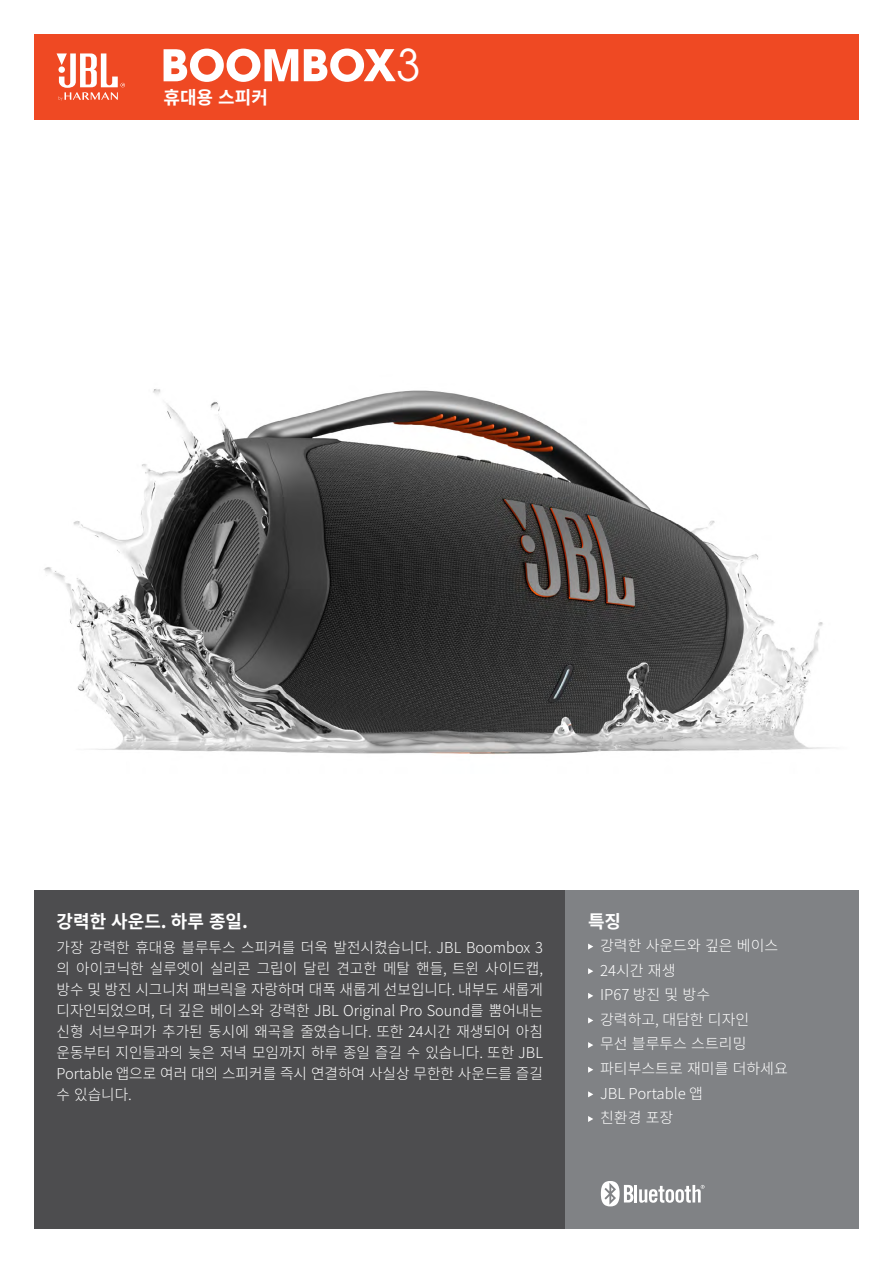
<style>
.page{position:relative;width:893px;height:1263px;background:#fff}
.page>*{position:absolute;margin:0;border:0;box-sizing:border-box;transform-origin:0 0}
.t1{font:48.15px "Avant Gard Goth EF";color:#fff}
.t2{font:700 18px "Noto Sans CJ Kkr";color:#fff}
.t3{font:300 15px/21px "Noto Sans CJ Kkr";color:#fff;text-align:justify}
</style>
<div class="page">
<img style="left:34px;top:389px;width:825px;height:502px">
<div style="left:34px;top:891px;width:532px;height:338px;background:#4d4d4f"></div>
<div style="left:566px;top:891px;width:293px;height:338px;background:#808285"></div>
<svg style="left:588px;top:943px;width:5px;height:6px"></svg>
<svg style="left:588px;top:968px;width:5px;height:6px"></svg>
<svg style="left:588px;top:993px;width:5px;height:6px"></svg>
<svg style="left:588px;top:1017px;width:5px;height:6px"></svg>
<svg style="left:588px;top:1042px;width:5px;height:6px"></svg>
<svg style="left:588px;top:1067px;width:5px;height:6px"></svg>
<svg style="left:588px;top:1091px;width:5px;height:6px"></svg>
<svg style="left:588px;top:1116px;width:5px;height:6px"></svg>
<div style="left:34px;top:34px;width:825px;height:85px;background:#ef4923"></div>
<svg style="left:57px;top:53px;width:68px;height:48px"></svg>
<svg style="left:601px;top:1181px;width:104px;height:25px"></svg>
<svg style="left:304px;top:49px;width:92px;height:33px"></svg>
<svg style="left:164px;top:49px;width:134px;height:33px"></svg>
<p class="t2" style="left:163px;top:88px;width:106px">휴대용 스피커</p>
<h1 class="t1" style="left:396px;top:37px;width:26px">3</h1>
<p class="t2" style="left:57px;top:911px;width:193px">강력한 사운드. 하루 종일.</p>
<p class="t3" style="left:57px;top:937px;width:488px">가장 강력한 휴대용 블루투스 스피커를 더욱 발전시켰습니다. JBL Boombox 3 의 아이코닉한 실루엣이 실리콘 그립이 달린 견고한 메탈 핸들, 트윈 사이드캡, 방수 및 방진 시그니처 패브릭을 자랑하며 대폭 새롭게 선보입니다. 내부도 새롭게 디자인되었으며, 더 깊은 베이스와 강력한 JBL Original Pro Sound를 뿜어내는 신형 서브우퍼가 추가된 동시에 왜곡을 줄였습니다. 또한 24시간 재생되어 아침 운동부터 지인들과의 늦은 저녁 모임까지 하루 종일 즐길 수 있습니다. 또한 JBL Portable 앱으로 여러 대의 스피커를 즉시 연결하여 사실상 무한한 사운드를 즐길 수 있습니다.</p>
<p class="t2" style="left:588px;top:911px;width:35px">특징</p>
<p class="t3" style="left:600px;top:933px;width:189px;line-height:24.6px;text-align:left">강력한 사운드와 깊은 베이스<br>24시간 재생<br>IP67 방진 및 방수<br>강력하고, 대담한 디자인<br>무선 블루투스 스트리밍 파티부스트로 재미를 더하세요<br>JBL Portable 앱<br>친환경 포장</p>
</div>
